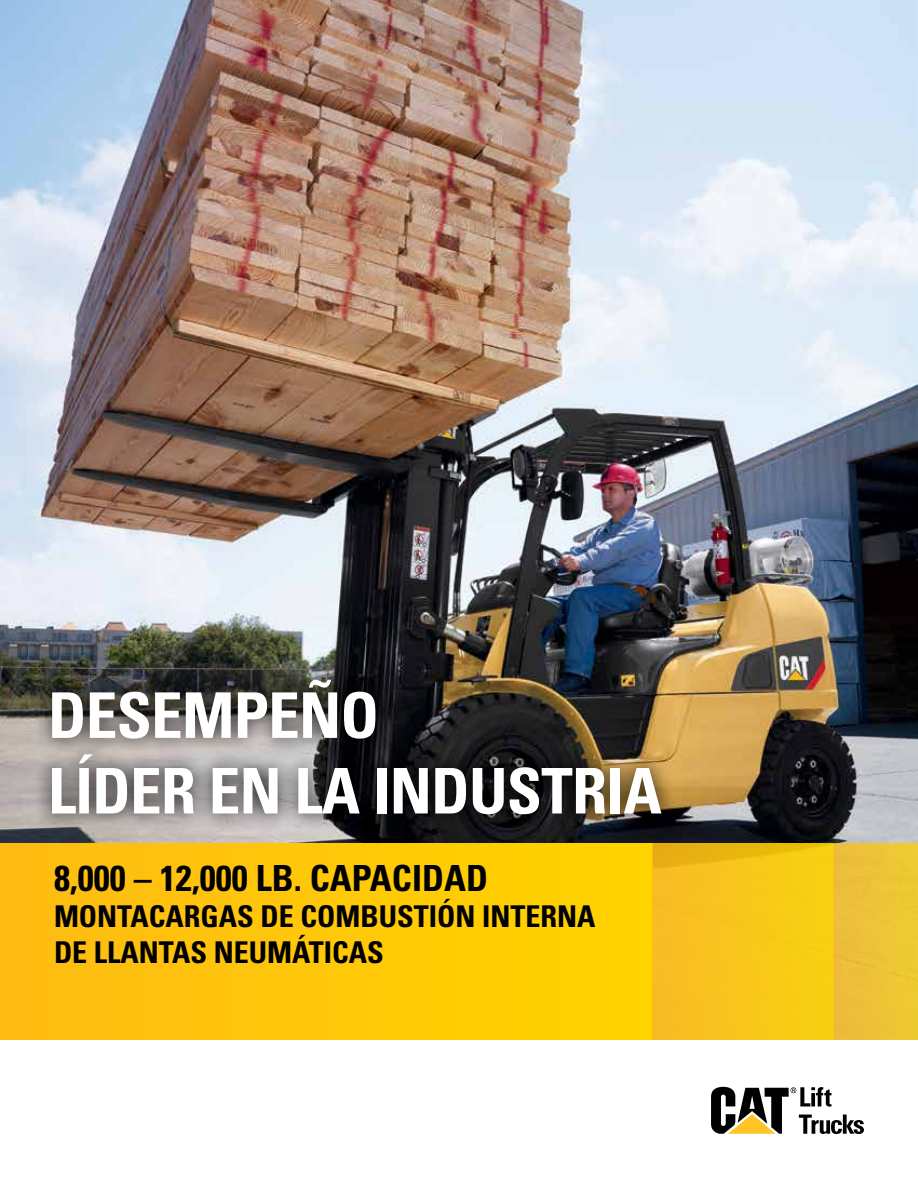
<style>
.page{position:relative;width:918px;height:1188px;background:#fff}
.page>*{position:absolute;margin:0;border:0;box-sizing:border-box;transform-origin:0 0}
.t1{font:700 condensed 63px/75.6px "Univers LT Std";letter-spacing:-.01em;color:#fff}
.t2{font:700 condensed 36px "Univers LT Std";color:#000}
.t3{font:700 condensed 30px/36px "Univers LT Std";color:#000}
</style>
<div class="page">
<svg style="left:711px;top:1087px;width:153px;height:47px"></svg>
<img style="left:0;top:0;width:918px;height:843px">
<div style="left:0;top:843px;width:652px;height:197px;background:#ffc809"></div>
<svg style="left:652px;top:843px;width:182px;height:197px;background:#f6c419"></svg>
<div style="left:834px;top:843px;width:84px;height:197px;background:#edc338"></div>
<div style="left:34px;top:662px;width:644px;height:170px;background:#000;opacity:.9"></div>
<h1 class="t1" style="left:48px;top:677px;width:615px">DESEMPEÑO<br>LÍDER EN LA INDUSTRIA</h1>
<p class="t2" style="left:54px;top:856px;width:436px">8,000 – 12,000 LB. CAPACIDAD</p>
<p class="t3" style="left:54px;top:898px;width:543px">MONTACARGAS DE COMBUSTIÓN INTERNA<br>DE LLANTAS NEUMÁTICAS</p>
</div>
